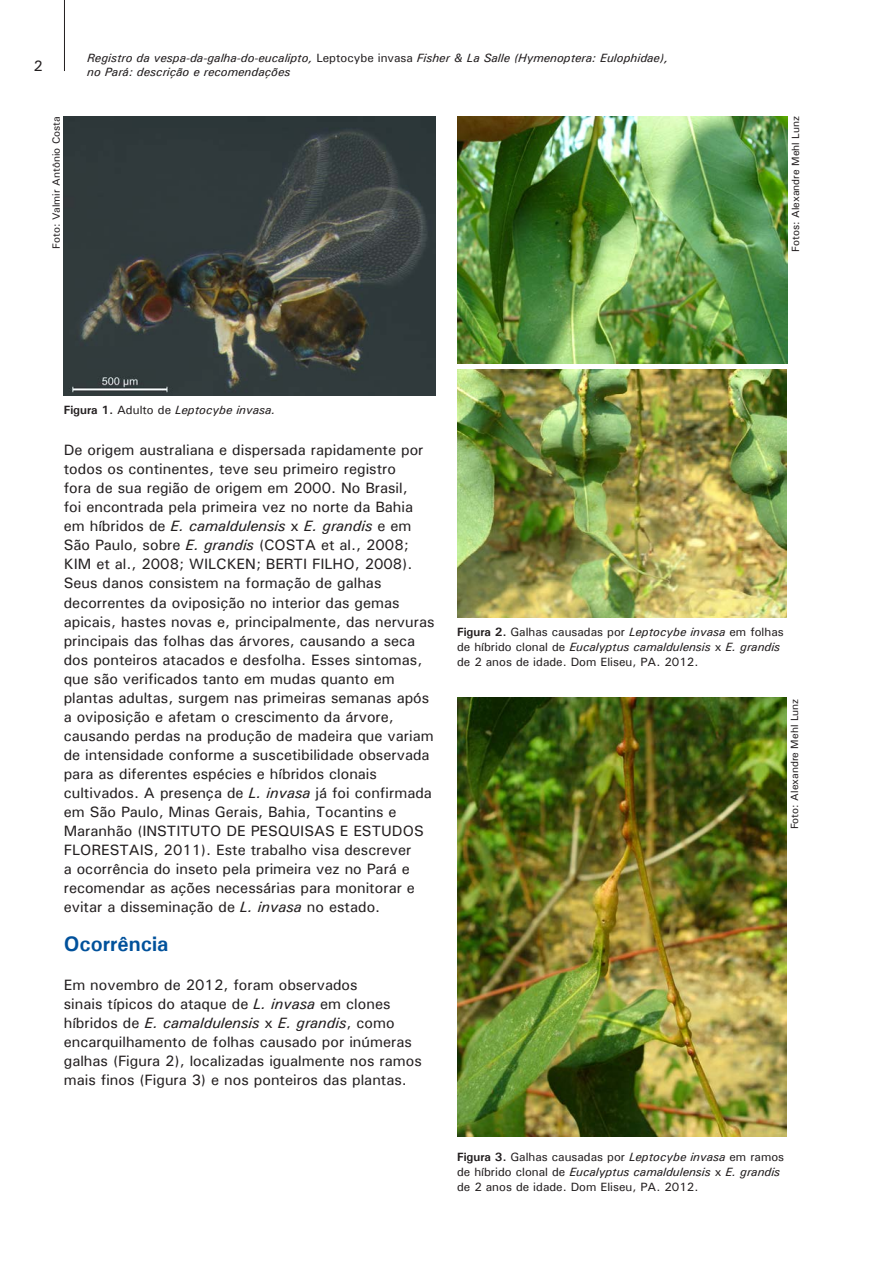
<style>
.page{position:relative;width:893px;height:1263px;background:#fff}
.page>*{position:absolute;margin:0;border:0;box-sizing:border-box;transform-origin:0 0}
.t1{font:700 21px "Univers";color:#01519b}
.t2{font:500 15px/19px "Univers";color:#231f20}
.t3{font:500 12px/15px "Univers";color:#231f20}
.t4{font:italic 500 12px/14.4px "Univers";color:#231f20}
.t5{font:500 10.5px "Univers";color:#231f20}
.s1{font-style:normal}
.s2{font-weight:700;font-style:normal}
.s3{font-style:italic}
.s4{font-weight:700}
</style>
<div class="page">
<hr style="left:64px;top:0;width:1px;height:71px;background:#231f20">
<img style="left:64px;top:116px;width:372px;height:280px">
<img style="left:457px;top:116px;width:330px;height:248px">
<img style="left:457px;top:370px;width:330px;height:247px">
<img style="left:457px;top:697px;width:330px;height:440px">
<p class="t2" style="left:33px;top:56px;width:11px">2</p>
<p class="t4" style="left:87px;top:50px;width:582px">Registro da vespa-da-galha-do-eucalipto, <span class="s1">Leptocybe invasa</span> Fisher &amp; La Salle (Hymenoptera: Eulophidae), no Pará: descrição e recomendações</p>
<p class="t5" style="left:50px;top:249px;width:134px;rotate:-90deg">Foto: Valmir Antônio Costa</p>
<p class="t5" style="left:789px;top:252px;width:137px;rotate:-90deg">Fotos: Alexandre Mehl Lunz</p>
<p class="t4" style="left:64px;top:402px;width:213px"><span class="s2">Figura 1.</span> <span class="s1">Adulto de</span> Leptocybe invasa.</p>
<p class="t2" style="left:64px;top:440px;width:372px">De origem australiana e dispersada rapidamente por todos os continentes, teve seu primeiro registro<br>fora de sua região de origem em 2000. No Brasil,<br>foi encontrada pela primeira vez no norte da Bahia em híbridos de <span class="s3">E. camaldulensis</span> x <span class="s3">E. grandis</span> e em São Paulo, sobre <span class="s3">E. grandis</span> (COSTA et al., 2008; KIM et al., 2008; WILCKEN; BERTI FILHO, 2008).<br>Seus danos consistem na formação de galhas decorrentes da oviposição no interior das gemas apicais, hastes novas e, principalmente, das nervuras principais das folhas das árvores, causando a seca dos ponteiros atacados e desfolha. Esses sintomas, que são verificados tanto em mudas quanto em plantas adultas, surgem nas primeiras semanas após a oviposição e afetam o crescimento da árvore, causando perdas na produção de madeira que variam de intensidade conforme a suscetibilidade observada para as diferentes espécies e híbridos clonais cultivados. A presença de <span class="s3">L. invasa</span> já foi confirmada em São Paulo, Minas Gerais, Bahia, Tocantins e Maranhão (INSTITUTO DE PESQUISAS E ESTUDOS FLORESTAIS, 2011). Este trabalho visa descrever<br>a ocorrência do inseto pela primeira vez no Pará e recomendar as ações necessárias para monitorar e evitar a disseminação de <span class="s3">L. invasa</span> no estado.</p>
<h1 class="t1" style="left:64px;top:931px;width:106px">Ocorrência</h1>
<p class="t2" style="left:64px;top:975px;width:360px">Em novembro de 2012, foram observados<br>sinais típicos do ataque de <span class="s3">L. invasa</span> em clones híbridos de <span class="s3">E. camaldulensis</span> x <span class="s3">E. grandis</span>, como encarquilhamento de folhas causado por inúmeras galhas (Figura 2), localizadas igualmente nos ramos mais finos (Figura 3) e nos ponteiros das plantas.</p>
<p class="t3" style="left:457px;top:624px;width:328px"><span class="s4">Figura 2.</span> Galhas causadas por <span class="s3">Leptocybe invasa</span> em folhas de híbrido clonal de <span class="s3">Eucalyptus camaldulensis</span> x <span class="s3">E. grandis </span>de 2 anos de idade. Dom Eliseu, PA. 2012.</p>
<p class="t5" style="left:788px;top:829px;width:132px;rotate:-90deg">Foto: Alexandre Mehl Lunz</p>
<p class="t3" style="left:457px;top:1149px;width:329px"><span class="s4">Figura 3.</span> Galhas causadas por <span class="s3">Leptocybe invasa</span> em ramos de híbrido clonal de <span class="s3">Eucalyptus camaldulensis</span> x <span class="s3">E. grandis </span>de 2 anos de idade. Dom Eliseu, PA. 2012.</p>
</div>
